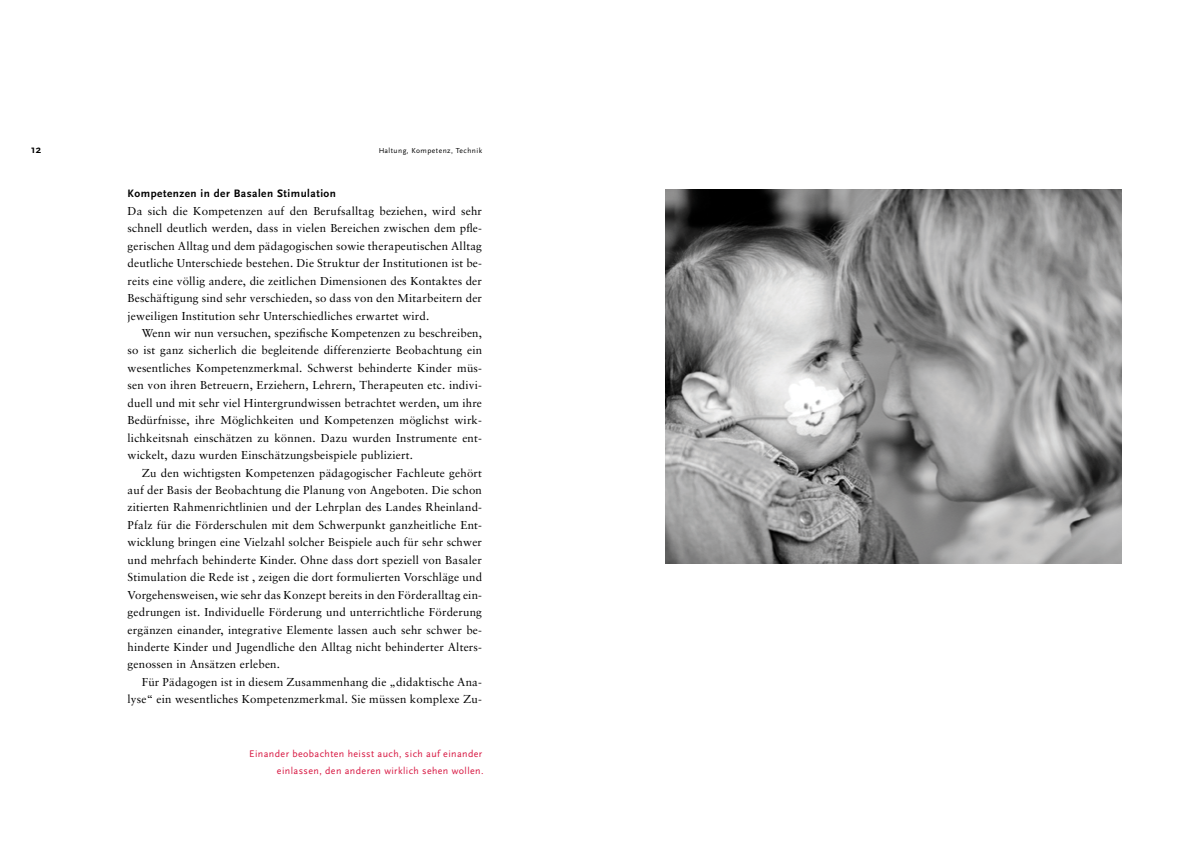
<style>
.page{position:relative;width:1191px;height:842px;background:#fff}
.page>*{position:absolute;margin:0;border:0;box-sizing:border-box;transform-origin:0 0}
.t1{font:11.5px/17.4px "Sabon Roman Os F";letter-spacing:.015em;color:#000;text-align:justify}
.t2{font:700 11.2px "Scala Sans";letter-spacing:.045em;color:#000}
.t3{font:700 11px "Scala Sans";color:#000}
.t4{font:10px/17.5px "Scala Sans";letter-spacing:.04em;color:#d7143f;text-align:right}
.t5{font:7.5px "Scala Sans";letter-spacing:.06em;color:#000}
</style>
<div class="page">
<img style="left:665px;top:190px;width:456px;height:374px">
<p class="t3" style="left:31px;top:144px;width:12px">12</p>
<p class="t5" style="left:379px;top:147px;width:105px">Haltung, Kompetenz, Technik</p>
<p class="t2" style="left:128px;top:188px;width:210px">Kompetenzen in der Basalen Stimulation</p>
<p class="t1" style="left:128px;top:202px;width:356px">Da sich die Kompetenzen auf den Berufsalltag beziehen, wird sehr schnell deutlich werden, dass in vielen Bereichen zwischen dem pfle&shy;gerischen Alltag und dem pädagogischen sowie therapeutischen Alltag deutliche Unterschiede bestehen. Die Struktur der Institutionen ist be&shy;reits eine völlig andere, die zeitlichen Dimensionen des Kontaktes der Beschäftigung sind sehr verschieden, so dass von den Mitarbeitern der jeweiligen Institution sehr Unterschiedliches erwartet wird.</p>
<p class="t1" style="left:128px;top:324px;width:356px;text-indent:14px">Wenn wir nun versuchen, spezifische Kompetenzen zu beschreiben, so ist ganz sicherlich die begleitende differenzierte Beobachtung ein wesentliches Kompetenzmerkmal. Schwerst behinderte Kinder müs&shy;sen von ihren Betreuern, Erziehern, Lehrern, Therapeuten etc. indivi&shy;duell und mit sehr viel Hintergrundwissen betrachtet werden, um ihre Bedürfnisse, ihre Möglichkeiten und Kompetenzen möglichst wirk&shy;lichkeitsnah einschätzen zu können. Dazu wurden Instrumente ent&shy;wickelt, dazu wurden Einschätzungsbeispiele publiziert.</p>
<p class="t1" style="left:128px;top:464px;width:356px;text-indent:14px">Zu den wichtigsten Kompetenzen pädagogischer Fachleute gehört auf der Basis der Beobachtung die Planung von Angeboten. Die schon zitierten Rahmenrichtlinien und der Lehrplan des Landes Rheinland-Pfalz für die Förderschulen mit dem Schwerpunkt ganzheitliche Ent&shy;wicklung bringen eine Vielzahl solcher Beispiele auch für sehr schwer und mehrfach behinderte Kinder. Ohne dass dort speziell von Basaler Stimulation die Rede ist , zeigen die dort formulierten Vorschläge und Vorgehensweisen, wie sehr das Konzept bereits in den Förderalltag ein&shy;gedrungen ist. Individuelle Förderung und unterrichtliche Förderung ergänzen einander, integrative Elemente lassen auch sehr schwer be&shy;hinderte Kinder und Jugendliche den Alltag nicht behinderter Alters&shy;genossen in Ansätzen erleben.</p>
<p class="t1" style="left:128px;top:673px;width:356px;text-align:right">Für Pädagogen ist in diesem Zusammenhang die „didaktische Ana&shy;lyse“ ein wesentliches Kompetenzmerkmal. Sie müssen komplexe Zu-</p>
<p class="t4" style="left:249px;top:745px;width:236px">Einander beobachten heisst auch, sich auf einander einlassen, den anderen wirklich sehen wollen.</p>
</div>
